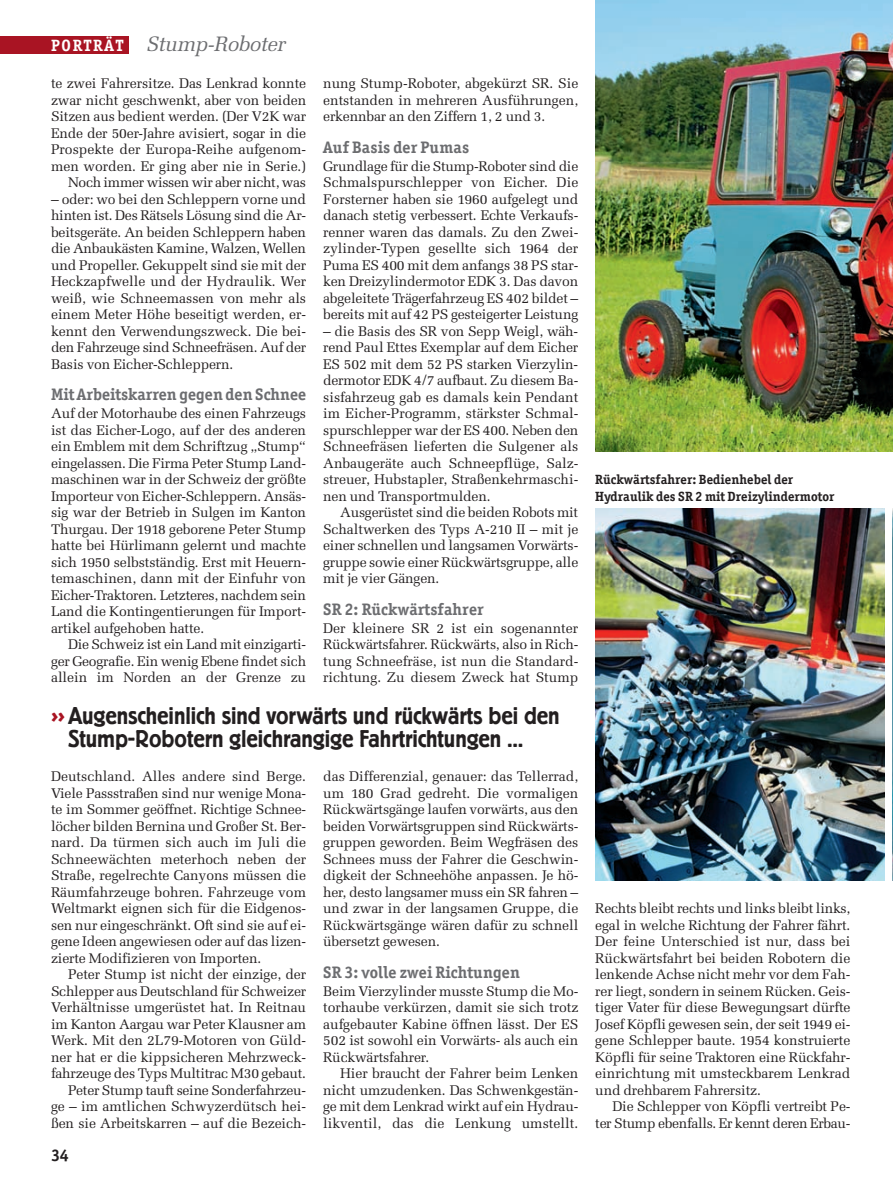
<style>
.page{position:relative;width:893px;height:1191px;background:#fff}
.page>*{position:absolute;margin:0;border:0;box-sizing:border-box;transform-origin:0 0}
.t1{font:500 24px/22.5px "Berliner Grotesk";letter-spacing:-.005em;color:#231f20}
.t2{font:italic 20.85px "Melior";letter-spacing:-.02em;color:#6c6d70}
.t3{font:700 16.95px "Officina Serif";color:#231f20}
.t4{font:700 16.8px "Officina Serif";letter-spacing:.01em;color:#6c6d70}
.t5{font:13.95px/16.5px "Melior";letter-spacing:-.01em;color:#231f20;text-align:justify}
.t6{font:700 13.5px/16.5px "Officina Serif";letter-spacing:.005em;color:#231f20}
.s1{font-family:"Officina Serif";font-weight:700;font-style:normal;font-size:16.5px;color:#fff}
.s2{color:#a91423}
</style>
<div class="page">
<div style="left:0;top:36px;width:129px;height:18px;background:#a91423"></div>
<img style="left:595px;top:508px;width:289px;height:372px">
<img style="left:892px;top:508px;width:1px;height:372px">
<img style="left:595px;top:0;width:298px;height:451px">
<h2 class="t2" style="left:51px;top:36px;width:236px"><span class="s1">PORTRÄT</span> Stump-Roboter</h2>
<p class="t5" style="left:51px;top:76px;width:257px;text-align:right">te zwei Fahrersitze. Das Lenkrad konnte zwar nicht geschwenkt, aber von beiden Sitzen aus bedient werden. (Der V2K war Ende der 50er-Jahre avisiert, sogar in die Prospekte der Europa-Reihe aufgenom&shy;men worden. Er ging aber nie in Serie.)<br>Noch immer wissen wir aber nicht, was</p>
<p class="t5" style="left:51px;top:192px;width:257px">– oder: wo bei den Schleppern vorne und hinten ist. Des Rätsels Lösung sind die Ar&shy;beitsgeräte. An beiden Schleppern haben die Anbaukästen Kamine, Walzen, Wellen und Propeller. Gekuppelt sind sie mit der Heckzapfwelle und der Hydraulik. Wer weiß, wie Schneemassen von mehr als einem Meter Höhe beseitigt werden, er&shy;kennt den Verwendungszweck. Die bei&shy;den Fahrzeuge sind Schneefräsen. Auf der Basis von Eicher-Schleppern.</p>
<p class="t4" style="left:51px;top:388px;width:257px">Mit Arbeitskarren gegen den Schnee</p>
<p class="t5" style="left:51px;top:406px;width:257px">Auf der Motorhaube des einen Fahrzeugs ist das Eicher-Logo, auf der des anderen ein Emblem mit dem Schriftzug „Stump“ eingelassen. Die Firma Peter Stump Land&shy;maschinen war in der Schweiz der größte Importeur von Eicher-Schleppern. Ansäs&shy;sig war der Betrieb in Sulgen im Kanton Thurgau. Der 1918 geborene Peter Stump hatte bei Hürlimann gelernt und machte sich 1950 selbstständig. Erst mit Heuern&shy;temaschinen, dann mit der Einfuhr von Eicher-Traktoren. Letzteres, nachdem sein Land die Kontingentierungen für Import&shy;artikel aufgehoben hatte.</p>
<p class="t5" style="left:51px;top:637px;width:257px;text-indent:17px">Die Schweiz ist ein Land mit einzigarti&shy;ger Geografie. Ein wenig Ebene findet sich allein im Norden an der Grenze zu</p>
<p class="t5" style="left:323px;top:76px;width:257px">nung Stump-Roboter, abgekürzt SR. Sie entstanden in mehreren Ausführungen, erkennbar an den Ziffern 1, 2 und 3.</p>
<p class="t4" style="left:323px;top:140px;width:148px">Auf Basis der Pumas</p>
<p class="t5" style="left:323px;top:159px;width:257px">Grundlage für die Stump-Roboter sind die Schmalspurschlepper von Eicher. Die Forsterner haben sie 1960 aufgelegt und danach stetig verbessert. Echte Verkaufs&shy;renner waren das damals. Zu den Zwei&shy;zylinder-Typen gesellte sich 1964 der Puma ES 400 mit dem anfangs 38 PS star&shy;ken Dreizylindermotor EDK 3. Das davon abgeleitete Trägerfahrzeug ES 402 bildet – bereits mit auf 42 PS gesteigerter Leistung</p>
<p class="t5" style="left:323px;top:324px;width:257px">– die Basis des SR von Sepp Weigl, wäh&shy;rend Paul Ettes Exemplar auf dem Eicher ES 502 mit dem 52 PS starken Vierzylin&shy;dermotor EDK 4/7 aufbaut. Zu diesem Ba&shy;sisfahrzeug gab es damals kein Pendant im Eicher-Programm, stärkster Schmal&shy;spurschlepper war der ES 400. Neben den Schneefräsen lieferten die Sulgener als Anbaugeräte auch Schneepflüge, Salz&shy;streuer, Hubstapler, Straßenkehrmaschi&shy;nen und Transportmulden.</p>
<p class="t5" style="left:323px;top:505px;width:257px;text-indent:17px">Ausgerüstet sind die beiden Robots mit Schaltwerken des Typs A-210 II – mit je einer schnellen und langsamen Vorwärts&shy;gruppe sowie einer Rückwärtsgruppe, alle mit je vier Gängen.</p>
<p class="t4" style="left:323px;top:602px;width:162px">SR 2: Rückwärtsfahrer</p>
<p class="t5" style="left:323px;top:621px;width:257px">Der kleinere SR 2 ist ein sogenannter Rückwärtsfahrer. Rückwärts, also in Rich&shy;tung Schneefräse, ist nun die Standard&shy;richtung. Zu diesem Zweck hat Stump</p>
<h1 class="t1" style="left:68px;top:706px;width:493px;text-indent:-17px"><span class="s2">››</span>Augenscheinlich sind vorwärts und rückwärts bei den<br>Stump-Robotern gleichrangige Fahrtrichtungen ...</h1>
<p class="t5" style="left:51px;top:769px;width:257px">Deutschland. Alles andere sind Berge.<br>Viele Passstraßen sind nur wenige Mona&shy;te im Sommer geöffnet. Richtige Schnee&shy;löcher bilden Bernina und Großer St. Ber&shy;nard. Da türmen sich auch im Juli die Schneewächten meterhoch neben der Straße, regelrechte Canyons müssen die Räumfahrzeuge bohren. Fahrzeuge vom Weltmarkt eignen sich für die Eidgenos&shy;sen nur eingeschränkt. Oft sind sie auf ei&shy;gene Ideen angewiesen oder auf das lizen&shy;zierte Modifizieren von Importen.</p>
<p class="t5" style="left:51px;top:967px;width:257px;text-align:right">Peter Stump ist nicht der einzige, der Schlepper aus Deutschland für Schweizer Verhältnisse umgerüstet hat. In Reitnau im Kanton Aargau war Peter Klausner am Werk. Mit den 2L79-Motoren von Güld&shy;ner hat er die kippsicheren Mehrzweck&shy;fahrzeuge des Typs Multitrac M30 gebaut.<br>Peter Stump tauft seine Sonderfahrzeu&shy;ge – im amtlichen Schwyzerdütsch hei&shy;ßen sie Arbeitskarren – auf die Bezeich-</p>
<p class="t3" style="left:51px;top:1148px;width:20px">34</p>
<p class="t5" style="left:323px;top:769px;width:257px">das Differenzial, genauer: das Tellerrad, um 180 Grad gedreht. Die vormaligen Rückwärtsgänge laufen vorwärts, aus den beiden Vorwärtsgruppen sind Rückwärts&shy;gruppen geworden. Beim Wegfräsen des Schnees muss der Fahrer die Geschwin&shy;digkeit der Schneehöhe anpassen. Je hö&shy;her, desto langsamer muss ein SR fahren – und zwar in der langsamen Gruppe, die Rückwärtsgänge wären dafür zu schnell übersetzt gewesen.</p>
<p class="t4" style="left:323px;top:965px;width:198px">SR 3: volle zwei Richtungen</p>
<p class="t5" style="left:323px;top:984px;width:257px">Beim Vierzylinder musste Stump die Mo&shy;torhaube verkürzen, damit sie sich trotz aufgebauter Kabine öffnen lässt. Der ES 502 ist sowohl ein Vorwärts- als auch ein Rückwärtsfahrer.</p>
<p class="t5" style="left:323px;top:1066px;width:257px;text-indent:17px">Hier braucht der Fahrer beim Lenken nicht umzudenken. Das Schwenkgestän&shy;ge mit dem Lenkrad wirkt auf ein Hydrau&shy;likventil, das die Lenkung umstellt.</p>
<p class="t6" style="left:595px;top:472px;width:241px">Rückwärtsfahrer: Bedienhebel der<br>Hydraulik des SR 2 mit Dreizylindermotor</p>
<p class="t5" style="left:595px;top:901px;width:257px">Rechts bleibt rechts und links bleibt links, egal in welche Richtung der Fahrer fährt.<br>Der feine Unterschied ist nur, dass bei Rückwärtsfahrt bei beiden Robotern die lenkende Achse nicht mehr vor dem Fah&shy;rer liegt, sondern in seinem Rücken. Geis&shy;tiger Vater für diese Bewegungsart dürfte Josef Köpfli gewesen sein, der seit 1949 ei&shy;gene Schlepper baute. 1954 konstruierte Köpfli für seine Traktoren eine Rückfahr&shy;einrichtung mit umsteckbarem Lenkrad und drehbarem Fahrersitz.</p>
<p class="t5" style="left:595px;top:1099px;width:257px;text-align:right">Die Schlepper von Köpfli vertreibt Pe&shy;ter Stump ebenfalls. Er kennt deren Erbau-</p>
</div>
